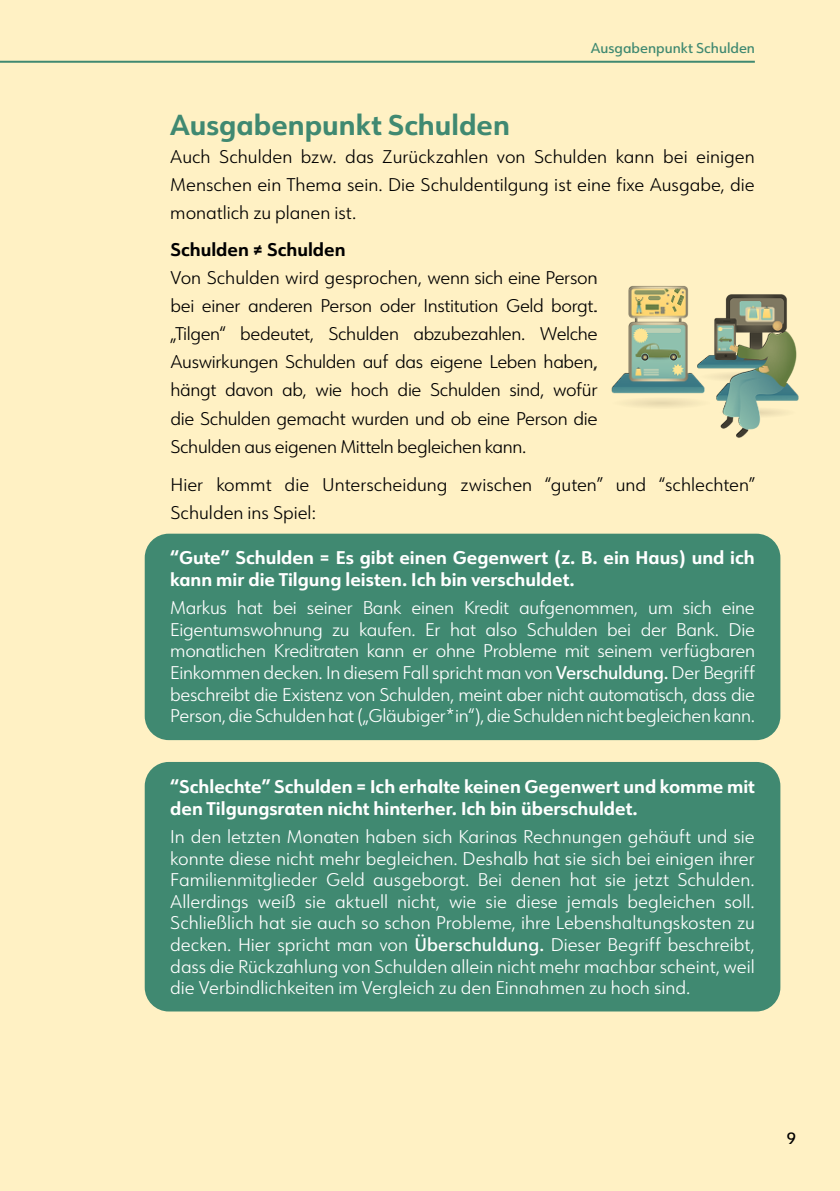
<style>
.page{position:relative;width:840px;height:1191px;background:#fff}
.page>*{position:absolute;margin:0;border:0;box-sizing:border-box;transform-origin:0 0}
.t1{font:700 28px "URW Form";color:#408971}
.t2{font:300 18px/21.6px "URW Form";letter-spacing:-.02em;color:#fff;text-align:justify}
.t3{font:300 18px/28px "URW Form";color:#000;text-align:justify}
.t4{font:700 18px/21.6px "URW Form";color:#fff}
.t5{font:700 18px "URW Form";color:#000}
.t6{font:500 16px "URW Form";color:#000}
.t7{font:500 14px "URW Form";color:#408971}
.s1{font-weight:500}
</style>
<div class="page">
<div style="left:0;top:0;width:839px;height:1191px;background:#fff1c4"></div>
<hr style="left:0;top:61px;width:754px;height:2px;background:#408971">
<div style="left:145px;top:533px;width:635px;height:207px;background:#408971;border-radius:24px"></div>
<img style="left:611px;top:286px;width:188px;height:152px">
<div style="left:145px;top:762px;width:635px;height:249px;background:#408971;border-radius:24px"></div>
<p class="t7" style="left:590px;top:39px;width:165px">Ausgabenpunkt Schulden</p>
<h1 class="t1" style="left:170px;top:105px;width:341px">Ausgabenpunkt Schulden</h1>
<p class="t3" style="left:170px;top:142px;width:585px">Auch Schulden bzw. das Zurückzahlen von Schulden kann bei einigen Menschen ein Thema sein. Die Schuldentilgung ist eine fixe Ausgabe, die monatlich zu planen ist.</p>
<p class="t5" style="left:170px;top:237px;width:176px">Schulden ≠ Schulden</p>
<p class="t3" style="left:170px;top:263px;width:428px">Von Schulden wird gesprochen, wenn sich eine Person bei einer anderen Person oder Institution Geld borgt. „Tilgen“ bedeutet, Schulden abzubezahlen. Welche Auswirkungen Schulden auf das eigene Leben haben, hängt davon ab, wie hoch die Schulden sind, wofür die Schulden gemacht wurden und ob eine Person die Schulden aus eigenen Mitteln begleichen kann.</p>
<p class="t3" style="left:170px;top:469px;width:585px">Hier kommt die Unterscheidung zwischen “guten” und “schlechten”<br>Schulden ins Spiel:</p>
<p class="t4" style="left:170px;top:546px;width:585px">“Gute” Schulden = Es gibt einen Gegenwert (z. B. ein Haus) und ich kann mir die Tilgung leisten. Ich bin verschuldet.</p>
<p class="t2" style="left:170px;top:596px;width:586px">Markus hat bei seiner Bank einen Kredit aufgenommen, um sich eine Eigentumswohnung zu kaufen. Er hat also Schulden bei der Bank. Die monatlichen Kreditraten kann er ohne Probleme mit seinem verfügbaren Einkommen decken. In diesem Fall spricht man von <span class="s1">Verschuldung.</span> Der Begriff beschreibt die Existenz von Schulden, meint aber nicht automatisch, dass die Person, die Schulden hat („Gläubiger*in“), die Schulden nicht begleichen kann.</p>
<p class="t4" style="left:170px;top:775px;width:585px">“Schlechte” Schulden = Ich erhalte keinen Gegenwert und komme mit den Tilgungsraten nicht hinterher. Ich bin überschuldet.</p>
<p class="t2" style="left:170px;top:825px;width:585px">In den letzten Monaten haben sich Karinas Rechnungen gehäuft und sie konnte diese nicht mehr begleichen. Deshalb hat sie sich bei einigen ihrer Familienmitglieder Geld ausgeborgt. Bei denen hat sie jetzt Schulden.<br>Allerdings weiß sie aktuell nicht, wie sie diese jemals begleichen soll.<br>Schließlich hat sie auch so schon Probleme, ihre Lebenshaltungskosten zu decken. Hier spricht man von <span class="s1">Überschuldung.</span> Dieser Begriff beschreibt, dass die Rückzahlung von Schulden allein nicht mehr machbar scheint, weil die Verbindlichkeiten im Vergleich zu den Einnahmen zu hoch sind.</p>
<p class="t6" style="left:786px;top:1127px;width:11px">9</p>
</div>
